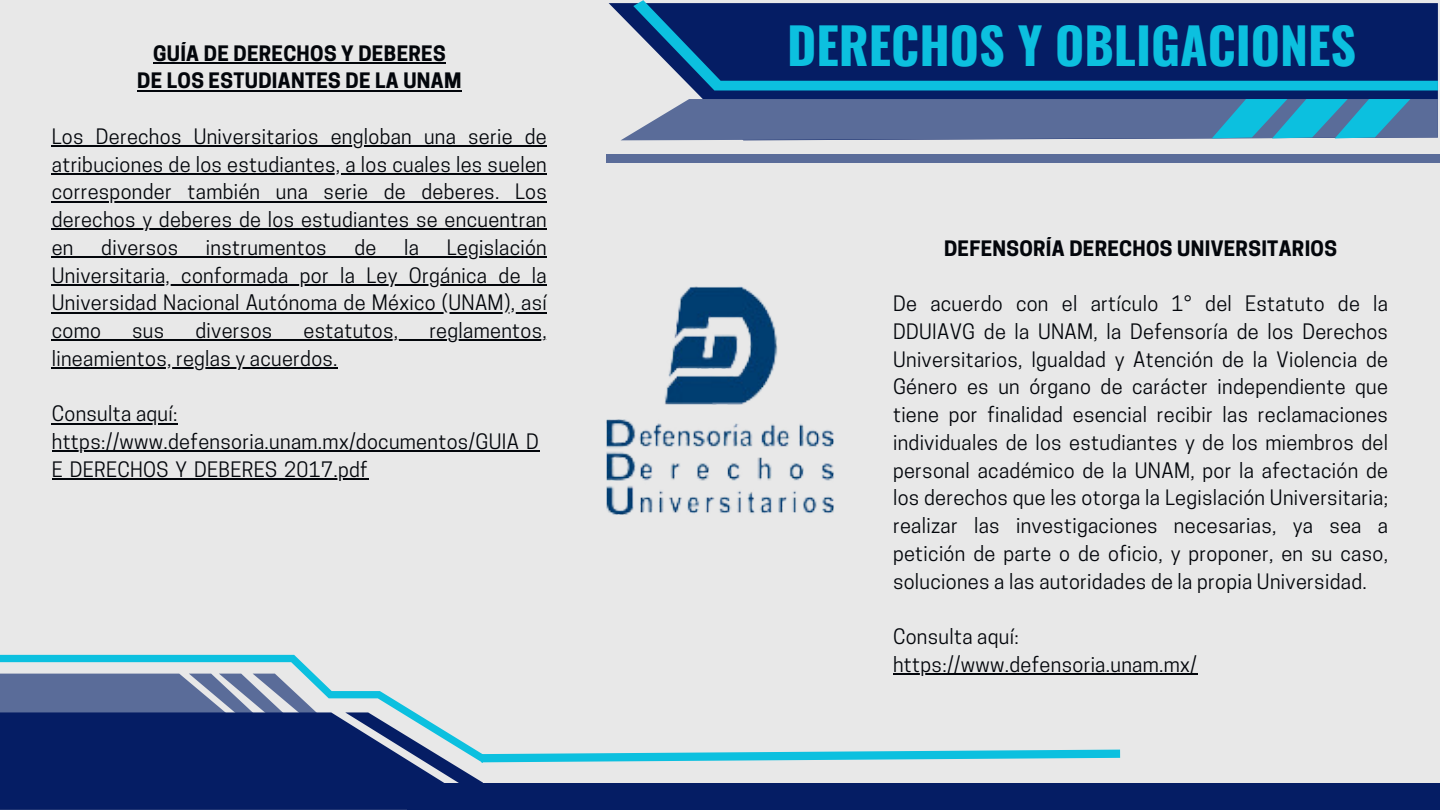
<style>
.page{position:relative;width:1440px;height:810px;background:#e8e8e8}
.page>*{position:absolute;margin:0;border:0;box-sizing:border-box;transform-origin:0 0}
.t1{font:700 50px "Oswald";color:#0cc0df}
.t2{font:20px/27.8px "Cooper Hewitt";letter-spacing:.015em;color:#03060b}
.t3{font:700 20px/27.8px "Cooper Hewitt";letter-spacing:.015em;color:#03060b;text-align:center}
</style>
<div class="page">
<div style="left:607px;top:154px;width:833px;height:8px;background:#5a6c99"></div>
<svg style="left:609px;top:3px;width:829px;height:96px;fill:#051d64"></svg>
<svg style="left:621px;top:99px;width:817px;height:41px;background:#577ea7"></svg>
<svg style="left:633px;top:0;width:805px;height:91px;background:#133b79"></svg>
<div style="left:0;top:764px;width:407px;height:46px;background:#051d64"></div>
<svg style="left:0;top:655px;width:414px;height:109px"></svg>
<div style="left:407px;top:783px;width:1033px;height:27px;background:#051d64"></div>
<svg style="left:345px;top:712px;width:776px;height:89px"></svg>
<hr style="left:153px;top:62px;width:293px;height:2px;background:#03060b">
<hr style="left:137px;top:90px;width:325px;height:1px;background:#03060b">
<hr style="left:52px;top:145px;width:495px;height:2px;background:#03060b">
<hr style="left:52px;top:173px;width:495px;height:2px;background:#03060b">
<hr style="left:52px;top:201px;width:495px;height:1px;background:#03060b">
<hr style="left:52px;top:229px;width:495px;height:1px;background:#03060b">
<hr style="left:52px;top:256px;width:495px;height:2px;background:#03060b">
<hr style="left:52px;top:284px;width:495px;height:2px;background:#03060b">
<hr style="left:52px;top:312px;width:495px;height:1px;background:#03060b">
<hr style="left:52px;top:340px;width:495px;height:1px;background:#03060b">
<hr style="left:52px;top:367px;width:286px;height:2px;background:#03060b">
<hr style="left:52px;top:423px;width:126px;height:1px;background:#03060b">
<hr style="left:52px;top:451px;width:487px;height:1px;background:#03060b">
<hr style="left:52px;top:478px;width:316px;height:2px;background:#03060b">
<img style="left:606px;top:286px;width:228px;height:229px">
<hr style="left:893px;top:673px;width:304px;height:2px;background:#03060b">
<p class="t3" style="left:137px;top:42px;width:326px">GUÍA DE DERECHOS Y DEBERES<br>DE LOS ESTUDIANTES DE LA UNAM</p>
<h1 class="t2" style="left:52px;top:125px;width:497px">Los Derechos Universitarios engloban una serie de</h1>
<h2 class="t2" style="left:52px;top:153px;width:497px">atribuciones de los estudiantes, a los cuales les suelen</h2>
<p class="t2" style="left:52px;top:180px;width:497px">corresponder también una serie de deberes. Los</p>
<p class="t2" style="left:52px;top:208px;width:497px">derechos y deberes de los estudiantes se encuentran</p>
<p class="t2" style="left:52px;top:236px;width:23px">en</p>
<p class="t2" style="left:101px;top:236px;width:78px">diversos</p>
<p class="t2" style="left:206px;top:236px;width:122px">instrumentos</p>
<p class="t2" style="left:354px;top:236px;width:23px">de</p>
<p class="t2" style="left:404px;top:236px;width:16px">la</p>
<p class="t2" style="left:447px;top:236px;width:102px">Legislación</p>
<h2 class="t2" style="left:52px;top:264px;width:497px">Universitaria, conformada por la Ley Orgánica de la</h2>
<p class="t2" style="left:52px;top:291px;width:497px">Universidad Nacional Autónoma de México (UNAM), así</p>
<p class="t2" style="left:52px;top:319px;width:51px">como</p>
<p class="t2" style="left:132px;top:319px;width:34px">sus</p>
<p class="t2" style="left:195px;top:319px;width:78px">diversos</p>
<p class="t2" style="left:304px;top:319px;width:96px">estatutos,</p>
<p class="t2" style="left:429px;top:319px;width:119px">reglamentos,</p>
<p class="t2" style="left:52px;top:347px;width:287px">lineamientos, reglas y acuerdos.</p>
<p class="t2" style="left:52px;top:402px;width:127px">Consulta aquí:</p>
<p class="t2" style="left:52px;top:430px;width:489px">https://www.defensoria.unam.mx/documentos/GUIA_D<br>E_DERECHOS_Y_DEBERES_2017.pdf</p>
<h1 class="t1" style="left:787px;top:6px;width:570px">DERECHOS Y OBLIGACIONES</h1>
<p class="t3" style="left:944px;top:237px;width:394px">DEFENSORÍA DERECHOS UNIVERSITARIOS</p>
<p class="t2" style="left:893px;top:292px;width:497px;text-align:justify">De acuerdo con el artículo 1° del Estatuto de la DDUIAVG de la UNAM, la Defensoría de los Derechos Universitarios, Igualdad y Atención de la Violencia de Género es un órgano de carácter independiente que tiene por finalidad esencial recibir las reclamaciones individuales de los estudiantes y de los miembros del personal académico de la UNAM, por la afectación de los derechos que les otorga la Legislación Universitaria; realizar las investigaciones necesarias, ya sea a petición de parte o de oficio, y proponer, en su caso, soluciones a las autoridades de la propia Universidad.</p>
<p class="t2" style="left:893px;top:625px;width:305px">Consulta aquí: https://www.defensoria.unam.mx/</p>
</div>
